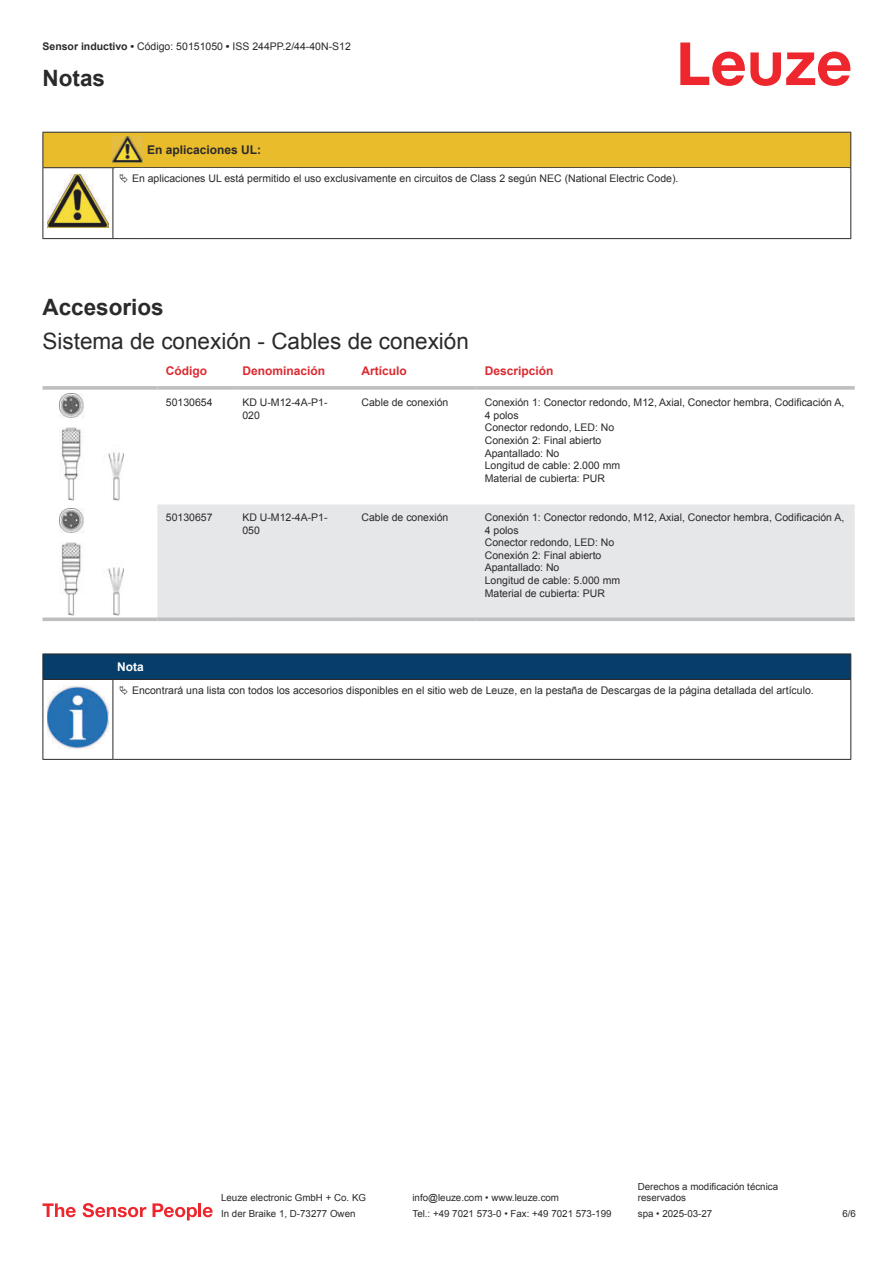
<style>
.page{position:relative;width:893px;height:1263px;background:#fff}
.page>*{position:absolute;margin:0;border:0;box-sizing:border-box;transform-origin:0 0}
.t1{font:22.5px "Arial";color:#2b292a}
.t2{font:700 22.5px "Arial";color:#2b292a}
.t3{font:700 12px "Arial";color:#db2a30}
.t4{font:700 12px "Arial";color:#2b292a}
.t5{font:700 12px "Arial";color:#fff}
.t6{font:10.5px/12.6px "Arial";color:#2b292a}
.t7{font:9.75px/11.7px "Arial";color:#2b292a}
.s1{font-weight:700}
</style>
<div class="page">
<svg style="left:680px;top:43px;width:170px;height:43px"></svg>
<div style="left:157px;top:504px;width:698px;height:113px;background:#e6e7e9"></div>
<svg style="left:43px;top:386px;width:114px;height:4px"></svg>
<svg style="left:157px;top:386px;width:77px;height:4px"></svg>
<svg style="left:234px;top:386px;width:119px;height:4px"></svg>
<svg style="left:353px;top:386px;width:123px;height:4px"></svg>
<svg style="left:476px;top:386px;width:379px;height:4px;background:#c3c5c7"></svg>
<svg style="left:43px;top:617px;width:114px;height:4px"></svg>
<svg style="left:157px;top:617px;width:77px;height:4px"></svg>
<svg style="left:234px;top:617px;width:119px;height:4px"></svg>
<svg style="left:353px;top:617px;width:123px;height:4px"></svg>
<svg style="left:476px;top:617px;width:379px;height:4px;background:#c2c4c6"></svg>
<img style="left:59px;top:394px;width:65px;height:106px">
<img style="left:59px;top:509px;width:65px;height:106px">
<svg style="left:44px;top:680px;width:806px;height:79px"></svg>
<hr style="left:43px;top:679px;width:70px;height:1px;background:#2b292a">
<div style="left:43px;top:654px;width:808px;height:25px;background:#063d69"></div>
<hr style="left:113px;top:679px;width:738px;height:1px;background:#2b292a">
<hr style="left:43px;top:680px;width:1px;height:75px;background:#2b292a">
<hr style="left:113px;top:680px;width:1px;height:75px;background:#2b292a">
<hr style="left:850px;top:680px;width:1px;height:75px;background:#2b292a">
<hr style="left:43px;top:759px;width:70px;height:1px;background:#2b292a">
<hr style="left:113px;top:759px;width:738px;height:1px;background:#2b292a">
<img style="left:47px;top:686px;width:61px;height:63px">
<div style="left:115px;top:680px;width:734px;height:21px;background:#fff"></div>
<svg style="left:43px;top:1203px;width:33px;height:14px"></svg>
<svg style="left:83px;top:1203px;width:63px;height:14px"></svg>
<svg style="left:153px;top:1203px;width:44px;height:17px"></svg>
<hr style="left:198px;top:1203px;width:3px;height:14px;background:#ed272d">
<svg style="left:203px;top:1207px;width:10px;height:10px"></svg>
<div style="left:44px;top:133px;width:806px;height:34px;background:#e8bc2a"></div>
<hr style="left:43px;top:132px;width:70px;height:1px;background:#2b292a">
<hr style="left:43px;top:133px;width:1px;height:34px;background:#2b292a">
<hr style="left:43px;top:167px;width:70px;height:1px;background:#2b292a">
<hr style="left:113px;top:132px;width:30px;height:1px;background:#2b292a">
<hr style="left:113px;top:167px;width:30px;height:1px;background:#2b292a">
<hr style="left:143px;top:132px;width:708px;height:1px;background:#2b292a">
<hr style="left:850px;top:133px;width:1px;height:34px;background:#2b292a">
<hr style="left:143px;top:167px;width:708px;height:1px;background:#2b292a">
<hr style="left:43px;top:168px;width:1px;height:66px;background:#2b292a">
<hr style="left:113px;top:168px;width:1px;height:66px;background:#2b292a">
<hr style="left:850px;top:168px;width:1px;height:66px;background:#2b292a">
<hr style="left:43px;top:238px;width:70px;height:1px;background:#2b292a">
<hr style="left:113px;top:238px;width:30px;height:1px;background:#2b292a">
<hr style="left:143px;top:238px;width:708px;height:1px;background:#2b292a">
<img style="left:113px;top:136px;width:30px;height:27px">
<img style="left:47px;top:174px;width:61px;height:54px">
<p class="t6" style="left:43px;top:41px;width:310px"><span class="s1">Sensor inductivo •</span> Código: 50151050 <span class="s1">•</span> ISS 244PP.2/44-40N-S12</p>
<h1 class="t2" style="left:43px;top:70px;width:64px">Notas</h1>
<p class="t4" style="left:147px;top:145px;width:116px">En aplicaciones UL:</p>
<p class="t6" style="left:132px;top:173px;width:548px">En aplicaciones UL está permitido el uso exclusivamente en circuitos de Class 2 según NEC (National Electric Code).</p>
<h1 class="t2" style="left:43px;top:299px;width:123px">Accesorios</h1>
<h1 class="t1" style="left:43px;top:332px;width:428px">Sistema de conexión - Cables de conexión</h1>
<p class="t3" style="left:166px;top:366px;width:43px">Código</p>
<p class="t3" style="left:242px;top:366px;width:84px">Denominación</p>
<p class="t3" style="left:361px;top:366px;width:47px">Artículo</p>
<p class="t3" style="left:485px;top:366px;width:70px">Descripción</p>
<p class="t6" style="left:166px;top:397px;width:48px">50130654</p>
<p class="t6" style="left:242px;top:397px;width:87px">KD U-M12-4A-P1-<br>020</p>
<p class="t6" style="left:361px;top:397px;width:88px">Cable de conexión</p>
<p class="t6" style="left:485px;top:397px;width:361px">Conexión 1: Conector redondo, M12, Axial, Conector hembra, Codificación A,<br>4 polos<br>Conector redondo, LED: No<br>Conexión 2: Final abierto<br>Apantallado: No<br>Longitud de cable: 2.000 mm<br>Material de cubierta: PUR</p>
<p class="t6" style="left:166px;top:512px;width:48px">50130657</p>
<p class="t6" style="left:242px;top:512px;width:87px">KD U-M12-4A-P1-<br>050</p>
<p class="t6" style="left:361px;top:512px;width:88px">Cable de conexión</p>
<p class="t6" style="left:485px;top:512px;width:361px">Conexión 1: Conector redondo, M12, Axial, Conector hembra, Codificación A,<br>4 polos<br>Conector redondo, LED: No<br>Conexión 2: Final abierto<br>Apantallado: No<br>Longitud de cable: 5.000 mm<br>Material de cubierta: PUR</p>
<p class="t5" style="left:117px;top:662px;width:28px">Nota</p>
<p class="t6" style="left:132px;top:685px;width:683px">Encontrará una lista con todos los accesorios disponibles en el sitio web de Leuze, en la pestaña de Descargas de la página detallada del artículo.</p>
<p class="t7" style="left:221px;top:1193px;width:146px">Leuze electronic GmbH + Co. KG</p>
<p class="t7" style="left:412px;top:1193px;width:148px">info@leuze.com • www.leuze.com</p>
<p class="t7" style="left:638px;top:1181px;width:142px">Derechos a modificación técnica reservados</p>
<p class="t7" style="left:221px;top:1208px;width:136px">In der Braike 1, D-73277 Owen</p>
<p class="t7" style="left:412px;top:1208px;width:201px">Tel.: +49 7021 573-0 • Fax: +49 7021 573-199</p>
<p class="t7" style="left:638px;top:1208px;width:76px">spa • 2025-03-27</p>
<p class="t7" style="left:842px;top:1209px;width:15px">6 /6</p>
</div>
